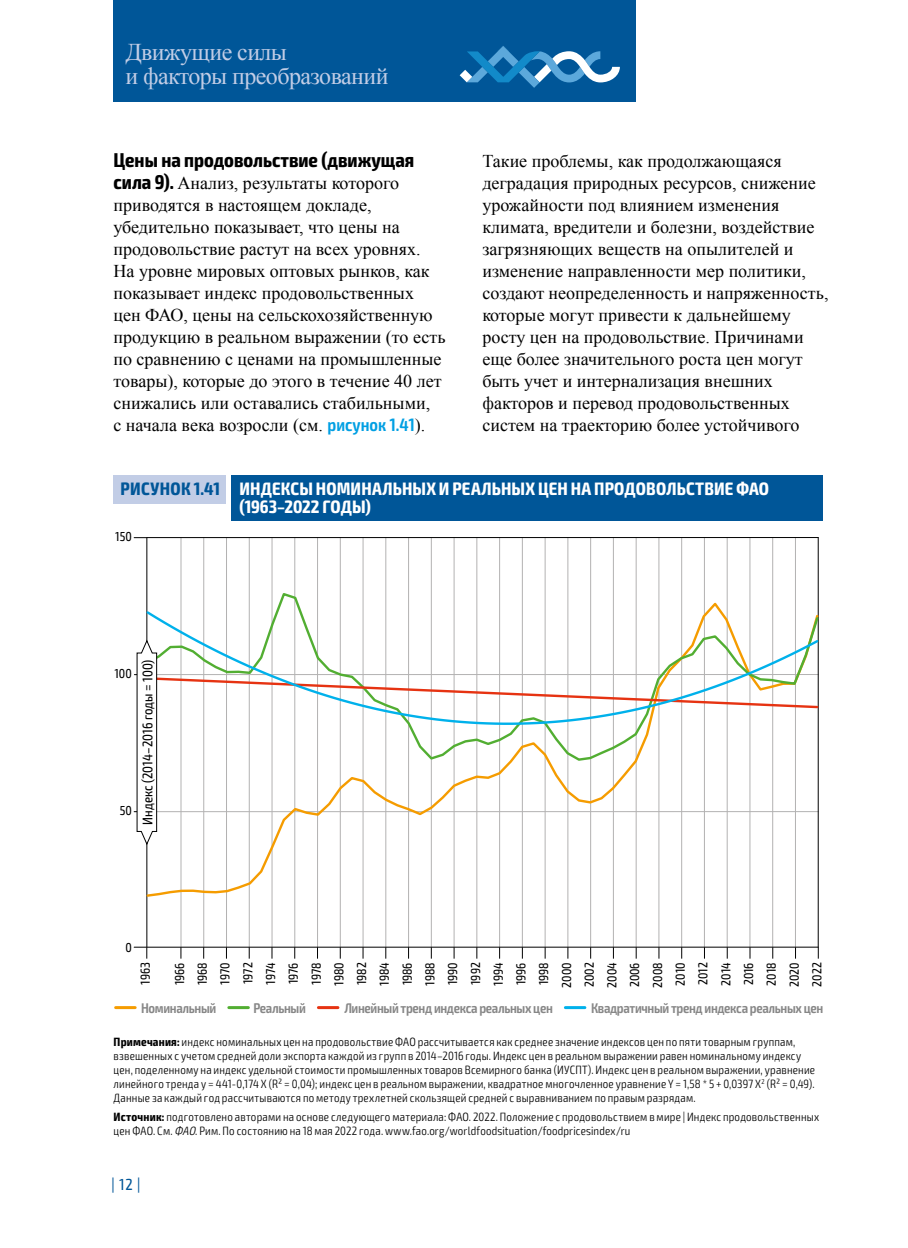
<style>
.page{position:relative;width:908px;height:1248px;background:#fff}
.page>*{position:absolute;margin:0;border:0;box-sizing:border-box;transform-origin:0 0}
.t1{font:24px/24px "Times New Roman";letter-spacing:-.025em;color:#c2cde6}
.t2{font:700 condensed 20px "Exo 2";color:#000}
.t3{font:18px/22px "Times New Roman";color:#000}
.t4{font:700 condensed 18px/18px "Exo 2";letter-spacing:.01em;color:#fff}
.t5{font:condensed 16px "Exo 2";color:#005698}
.t6{font:600 condensed 14px "Exo 2";letter-spacing:-.025em;color:#878787}
.t7{font:condensed 14px "Exo 2";color:#000}
.t8{font:condensed 13px/22.8px "Exo 2";color:#000;text-align:justify}
.t9{font:300 condensed 12px/14px "Exo 2";letter-spacing:.02em;color:#000}
.s1{font-family:"Exo 2";font-weight:700;font-stretch:condensed;font-size:20px}
.s2{font-family:"Exo 2";font-weight:600;font-stretch:condensed;color:#009fe3}
.s3{color:#005698}
.s4{font-weight:700}
.s5{font-style:italic}
</style>
<div class="page">
<div style="left:113px;top:0;width:523px;height:102px;background:#005698"></div>
<svg style="left:459px;top:46px;width:160px;height:42px"></svg>
<hr style="left:271px;top:537px;width:1px;height:410px;background:#b3b2b2">
<hr style="left:294px;top:537px;width:1px;height:410px;background:#b3b2b2">
<hr style="left:317px;top:537px;width:1px;height:410px;background:#b3b2b2">
<hr style="left:340px;top:537px;width:1px;height:410px;background:#b3b2b2">
<hr style="left:362px;top:537px;width:1px;height:410px;background:#b3b2b2">
<hr style="left:385px;top:537px;width:1px;height:410px;background:#b3b2b2">
<hr style="left:408px;top:537px;width:1px;height:410px;background:#b3b2b2">
<hr style="left:431px;top:537px;width:1px;height:410px;background:#b3b2b2">
<hr style="left:453px;top:537px;width:1px;height:410px;background:#b3b2b2">
<hr style="left:476px;top:537px;width:1px;height:410px;background:#b3b2b2">
<hr style="left:499px;top:537px;width:1px;height:410px;background:#b3b2b2">
<hr style="left:522px;top:537px;width:1px;height:410px;background:#b3b2b2">
<hr style="left:544px;top:537px;width:1px;height:410px;background:#b3b2b2">
<hr style="left:567px;top:537px;width:1px;height:410px;background:#b3b2b2">
<hr style="left:590px;top:537px;width:1px;height:410px;background:#b3b2b2">
<hr style="left:612px;top:537px;width:1px;height:410px;background:#b3b2b2">
<hr style="left:635px;top:537px;width:1px;height:410px;background:#b3b2b2">
<hr style="left:658px;top:537px;width:1px;height:410px;background:#b3b2b2">
<hr style="left:681px;top:537px;width:1px;height:410px;background:#b3b2b2">
<hr style="left:703px;top:537px;width:1px;height:410px;background:#b3b2b2">
<hr style="left:726px;top:537px;width:1px;height:410px;background:#b3b2b2">
<hr style="left:749px;top:537px;width:1px;height:410px;background:#b3b2b2">
<hr style="left:772px;top:537px;width:1px;height:410px;background:#b3b2b2">
<hr style="left:794px;top:537px;width:1px;height:410px;background:#b3b2b2">
<svg style="left:134px;top:537px;width:12px;height:1px"></svg>
<hr style="left:146px;top:537px;width:1px;height:410px;background:#000">
<hr style="left:180px;top:537px;width:1px;height:410px;background:#b3b2b2">
<hr style="left:203px;top:537px;width:1px;height:410px;background:#b3b2b2">
<hr style="left:226px;top:537px;width:1px;height:410px;background:#b3b2b2">
<hr style="left:249px;top:537px;width:1px;height:410px;background:#b3b2b2">
<hr style="left:817px;top:537px;width:1px;height:410px;background:#000">
<hr style="left:134px;top:946px;width:683px;height:1px;background:#000">
<hr style="left:147px;top:537px;width:670px;height:1px;background:#000">
<hr style="left:565px;top:1006px;width:19px;height:3px;background:#00b1eb">
<hr style="left:318px;top:1006px;width:20px;height:3px;background:#e63312">
<hr style="left:229px;top:1006px;width:19px;height:3px;background:#52ae32">
<hr style="left:116px;top:1006px;width:19px;height:3px;background:#f59c00">
<svg style="left:146px;top:845px;width:673px;height:53px"></svg>
<svg style="left:146px;top:591px;width:673px;height:18px"></svg>
<svg style="left:146px;top:609px;width:673px;height:30px"></svg>
<svg style="left:134px;top:639px;width:685px;height:206px"></svg>
<div style="left:231px;top:475px;width:591px;height:45px;background:#005698"></div>
<div style="left:113px;top:475px;width:112px;height:28px;background:#c2cde6"></div>
<h1 class="t1" style="left:125px;top:39px;width:264px">Движущие силы<br>и факторы преобразований</h1>
<p class="t2" style="left:113px;top:148px;width:302px">Цены на продовольствие (движущая</p>
<p class="t3" style="left:113px;top:171px;width:333px"><span class="s1">сила 9).</span> Анализ, результаты которого приводятся в настоящем докладе, убедительно показывает, что цены на продовольствие растут на всех уровнях.<br>На уровне мировых оптовых рынков, как показывает индекс продовольственных цен ФАО, цены на сельскохозяйственную продукцию в реальном выражении (то есть по сравнению с ценами на промышленные товары), которые до этого в течение 40 лет снижались или оставались стабильными,<br>с начала века возросли (см. <span class="s2">рисунок 1.41</span>).</p>
<p class="t3" style="left:482px;top:149px;width:347px">Такие проблемы, как продолжающаяся деградация природных ресурсов, снижение урожайности под влиянием изменения климата, вредители и болезни, воздействие загрязняющих веществ на опылителей и изменение направленности мер политики, создают неопределенность и напряженность, которые могут привести к дальнейшему росту цен на продовольствие. Причинами еще более значительного роста цен могут быть учет и интернализация внешних факторов и перевод продовольственных систем на траекторию более устойчивого</p>
<p class="t4" style="left:239px;top:480px;width:530px;text-indent:-119px"><span class="s3">РИСУНОК 1.41</span> ИНДЕКСЫ НОМИНАЛЬНЫХ И РЕАЛЬНЫХ ЦЕН НА ПРОДОВОЛЬСТВИЕ ФАО (1963–2022 ГОДЫ)</p>
<p class="t8" style="left:115px;top:525px;width:18px">150</p>
<p class="t8" style="left:114px;top:662px;width:19px">100</p>
<p class="t8" style="left:120px;top:799px;width:14px">50</p>
<p class="t7" style="left:139px;top:824px;width:166px;rotate:-90deg">Индекс (2014–2016 годы = 100)</p>
<p class="t8" style="left:125px;top:936px;width:8px">0</p>
<p class="t8" style="left:134px;top:984px;width:24px;rotate:-90deg">1963</p>
<p class="t8" style="left:168px;top:987px;width:27px;rotate:-90deg">1966<br>1968<br>1970<br>1972<br>1974<br>1976<br>1978<br>1980<br>1982<br>1984<br>1986<br>1988<br>1990<br>1992<br>1994<br>1996<br>1998<br>2000<br>2002<br>2004<br>2006<br>2008<br>2010<br>2012<br>2014<br>2016<br>2018<br>2020<br>2022</p>
<p class="t6" style="left:141px;top:999px;width:77px">Номинальный</p>
<p class="t6" style="left:253px;top:999px;width:54px">Реальный</p>
<p class="t6" style="left:344px;top:999px;width:210px">Линейный тренд индекса реальных цен</p>
<p class="t6" style="left:591px;top:999px;width:234px">Квадратичный тренд индекса реальных цен</p>
<p class="t9" style="left:114px;top:1034px;width:702px"><span class="s4">Примечания:</span> индекс номинальных цен на продовольствие ФАО рассчитывается как среднее значение индексов цен по пяти товарным группам, взвешенных с учетом средней доли экспорта каждой из групп в 2014–2016 годы. Индекс цен в реальном выражении равен номинальному индексу цен, поделенному на индекс удельной стоимости промышленных товаров Всемирного банка (ИУСПТ). Индекс цен в реальном выражении, уравнение линейного тренда y = 441-0,174 X (R² = 0,04); индекс цен в реальном выражении, квадратное многочленное уравнение Y = 1,58 * 5 + 0,0397 X<sup>2</sup> (R² = 0,49).<br>Данные за каждый год рассчитываются по методу трехлетней скользящей средней с выравниванием по правым разрядам.</p>
<p class="t9" style="left:114px;top:1110px;width:706px"><span class="s4">Источник:</span> подготовлено авторами на основе следующего материала: ФАО. 2022. Положение с продовольствием в мире | Индекс продовольственных цен ФАО. См. <span class="s5">ФАО</span>. Рим. По состоянию на 18 мая 2022 года. www.fao.org/worldfoodsituation/foodpricesindex/ru</p>
<p class="t5" style="left:111px;top:1174px;width:30px">|12|</p>
</div>
